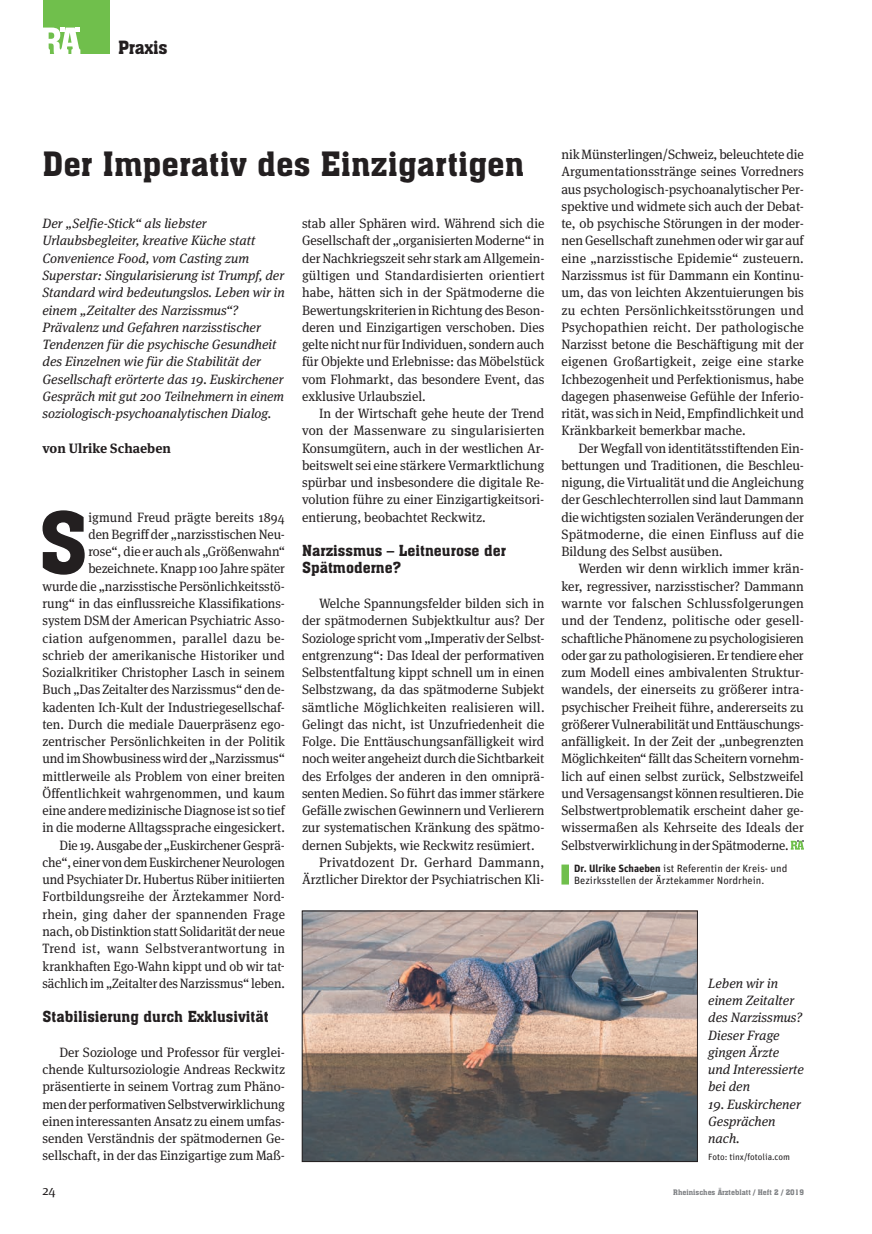
<style>
.page{position:relative;width:872px;height:1234px;background:#fff}
.page>*{position:absolute;margin:0;border:0;box-sizing:border-box;transform-origin:0 0}
.t1{font:83.1px "Aachen BT";color:#231f20}
.t2{font:33px "Aachen BT";color:#231f20}
.t3{font:18px "Aachen BT";letter-spacing:-.015em;color:#231f20}
.t4{font:15px/17.2px "Aachen BT";color:#231f20}
.t5{font:13.5px/17.2px "Meta Serif OT";color:#231f20;text-align:justify}
.t6{font:13.5px/17.2px "Meta Serif OT";color:#231f20;text-align:right;scale:.96 1}
.t7{font:italic 13.5px/17.2px "Meta Serif OT";color:#231f20}
.t8{font:13.5px "Meta Serif OT";letter-spacing:.025em;color:#231f20}
.t9{font:700 13.5px "Meta Serif OT";color:#231f20}
.t10{font:10.5px/12px "Unit";color:#231f20}
.t11{font:9px "Unit";color:#231f20}
.t12{font:7.5px "Aachen BT";color:#808285}
.s1{font-weight:700}
</style>
<div class="page">
<div style="left:43px;top:0;width:66px;height:54px;background:#70bf4c"></div>
<svg style="left:43px;top:28px;width:37px;height:26px"></svg>
<svg style="left:790px;top:840px;width:14px;height:9px"></svg>
<img style="left:304px;top:912px;width:391px;height:247px">
<div style="left:302px;top:910px;width:395px;height:251px;border:1px solid #231f20"></div>
<div style="left:561px;top:864px;width:8px;height:20px;background:#70bf4c"></div>
<h3 class="t3" style="left:118px;top:36px;width:51px">Praxis</h3>
<h2 class="t2" style="left:43px;top:143px;width:483px">Der Imperativ des Einzigartigen</h2>
<p class="t7" style="left:43px;top:215px;width:244px">Der „Selfie-Stick“ als liebster Urlaubsbegleiter, kreative Küche statt Convenience Food, vom Casting zum Superstar: Singularisierung ist Trumpf, der Standard wird bedeutungslos. Leben wir in einem „Zeitalter des Narzissmus“?<br>Prävalenz und Gefahren narzisstischer Tendenzen für die psychische Gesundheit des Einzelnen wie für die Stabilität der Gesellschaft erörterte das 19. Euskirchener Gespräch mit gut 200 Teilnehmern in einem soziologisch-psychoanalytischen Dialog.</p>
<p class="t9" style="left:43px;top:439px;width:130px">von Ulrike Schaeben</p>
<h1 class="t1" style="left:38px;top:490px;width:52px">S</h1>
<p class="t6" style="left:43px;top:508px;width:254px">igmund Freud prägte bereits 1894<br>den Begriff der „narzisstischen Neu-<br>rose“, die er auch als „Größenwahn“ bezeichnete. Knapp 100 Jahre später<br>wurde die „narzisstische Persönlichkeitsstö&shy;rung“ in das einflussreiche Klassifikations&shy;system DSM der American Psychiatric Asso&shy;ciation aufgenommen, parallel dazu be&shy;schrieb der amerikanische Historiker und Sozialkritiker Christopher Lasch in seinem Buch „Das Zeitalter des Narzissmus“ den de&shy;kadenten Ich-Kult der Industriegesellschaf&shy;ten. Durch die mediale Dauerpräsenz ego&shy;zentrischer Persönlichkeiten in der Politik und im Showbusiness wird der „Narzissmus“ mittlerweile als Problem von einer breiten Öffentlichkeit wahrgenommen, und kaum eine andere medizinische Diagnose ist so tief in die moderne Alltagssprache eingesickert.<br>Die 19. Ausgabe der „Euskirchener Gesprä&shy;che“, einer von dem Euskirchener Neurologen und Psychiater Dr. Hubertus Rüber initiierten Fortbildungsreihe der Ärztekammer Nord&shy;rhein, ging daher der spannenden Frage nach, ob Distinktion statt Solidarität der neue Trend ist, wann Selbstverantwortung in krankhaften Ego-Wahn kippt und ob wir tat&shy;sächlich im „Zeitalter des Narzissmus“ leben.</p>
<p class="t4" style="left:43px;top:1007px;width:228px">Stabilisierung durch Exklusivität</p>
<p class="t5" style="left:43px;top:1043px;width:244px;text-indent:17px">Der Soziologe und Professor für verglei&shy;chende Kultursoziologie Andreas Reckwitz präsentierte in seinem Vortrag zum Phäno&shy;men der performativen Selbstverwirklichung einen interessanten Ansatz zu einem umfas&shy;senden Verständnis der spätmodernen Ge&shy;sellschaft, in der das Einzigartige zum Maß-</p>
<p class="t5" style="left:302px;top:215px;width:244px">stab aller Sphären wird. Während sich die Gesellschaft der „organisierten Moderne“ in der Nachkriegszeit sehr stark am Allgemein&shy;gültigen und Standardisierten orientiert habe, hätten sich in der Spätmoderne die Bewertungskriterien in Richtung des Beson&shy;deren und Einzigartigen verschoben. Dies gelte nicht nur für Individuen, sondern auch für Objekte und Erlebnisse: das Möbelstück vom Flohmarkt, das besondere Event, das exklusive Urlaubsziel.</p>
<p class="t5" style="left:302px;top:404px;width:244px;text-indent:17px">In der Wirtschaft gehe heute der Trend von der Massenware zu singularisierten Konsumgütern, auch in der westlichen Ar&shy;beitswelt sei eine stärkere Vermarktlichung spürbar und insbesondere die digitale Re&shy;volution führe zu einer Einzigartigkeitsori&shy;entierung, beobachtet Reckwitz.</p>
<p class="t4" style="left:302px;top:541px;width:205px">Narzissmus – Leitneurose der<br>Spätmoderne?</p>
<p class="t5" style="left:319px;top:594px;width:227px">Welche Spannungsfelder bilden sich in</p>
<p class="t5" style="left:302px;top:611px;width:244px">der spätmodernen Subjektkultur aus? Der</p>
<p class="t5" style="left:302px;top:629px;width:242px">Soziologe spricht vom „Imperativ der Selbst-</p>
<p class="t5" style="left:302px;top:646px;width:244px">entgrenzung“: Das Ideal der performativen</p>
<p class="t5" style="left:302px;top:663px;width:244px">Selbstentfaltung kippt schnell um in einen</p>
<p class="t5" style="left:302px;top:680px;width:244px">Selbstzwang, da das spätmoderne Subjekt</p>
<p class="t5" style="left:302px;top:698px;width:244px">sämtliche Möglichkeiten realisieren will.</p>
<p class="t5" style="left:302px;top:715px;width:244px">Gelingt das nicht, ist Unzufriedenheit die</p>
<p class="t5" style="left:302px;top:732px;width:244px">Folge. Die Enttäuschungsanfälligkeit wird</p>
<p class="t5" style="left:302px;top:749px;width:244px">noch weiter angeheizt durch die Sichtbarkeit</p>
<p class="t5" style="left:302px;top:767px;width:244px">des Erfolges der anderen in den omniprä-</p>
<p class="t5" style="left:302px;top:784px;width:244px">senten Medien. So führt das immer stärkere</p>
<p class="t5" style="left:302px;top:801px;width:244px">Gefälle zwischen Gewinnern und Verlierern</p>
<p class="t5" style="left:302px;top:818px;width:244px">zur systematischen Kränkung des spätmo-</p>
<p class="t5" style="left:302px;top:836px;width:234px">dernen Subjekts, wie Reckwitz resümiert.</p>
<p class="t8" style="left:319px;top:853px;width:227px">Privatdozent Dr. Gerhard Dammann,</p>
<p class="t5" style="left:302px;top:870px;width:244px">Ärztlicher Direktor der Psychiatrischen Kli-</p>
<p class="t5" style="left:561px;top:146px;width:244px">nik Münsterlingen/Schweiz, beleuchtete die Argumentationsstränge seines Vorredners aus psychologisch-psychoanalytischer Per&shy;spektive und widmete sich auch der Debat&shy;te, ob psychische Störungen in der moder&shy;nen Gesellschaft zunehmen oder wir gar auf eine „narzisstische Epidemie“ zusteuern.<br>Narzissmus ist für Dammann ein Kontinu&shy;um, das von leichten Akzentuierungen bis zu echten Persönlichkeitsstörungen und Psychopathien reicht. Der pathologische Narzisst betone die Beschäftigung mit der eigenen Großartigkeit, zeige eine starke Ichbezogenheit und Perfektionismus, habe dagegen phasenweise Gefühle der Inferio&shy;rität, was sich in Neid, Empfindlichkeit und Kränkbarkeit bemerkbar mache.</p>
<p class="t5" style="left:561px;top:439px;width:244px;text-indent:17px">Der Wegfall von identitätsstiftenden Ein&shy;bettungen und Traditionen, die Beschleu&shy;nigung, die Virtualität und die Angleichung der Geschlechterrollen sind laut Dammann die wichtigsten sozialen Veränderungen der Spätmoderne, die einen Einfluss auf die Bildung des Selbst ausüben.</p>
<p class="t5" style="left:561px;top:560px;width:244px;text-indent:17px">Werden wir denn wirklich immer krän&shy;ker, regressiver, narzisstischer? Dammann warnte vor falschen Schlussfolgerungen und der Tendenz, politische oder gesell&shy;schaftliche Phänomene zu psychologisieren oder gar zu pathologisieren. Er tendiere eher zum Modell eines ambivalenten Struktur&shy;wandels, der einerseits zu größerer intra&shy;psychischer Freiheit führe, andererseits zu größerer Vulnerabilität und Enttäuschungs&shy;anfälligkeit. In der Zeit der „unbegrenzten Möglichkeiten“ fällt das Scheitern vornehm&shy;lich auf einen selbst zurück, Selbstzweifel und Versagensangst können resultieren. Die Selbstwertproblematik erscheint daher ge&shy;wissermaßen als Kehrseite des Ideals der Selbstverwirklichung in der Spätmoderne.</p>
<p class="t10" style="left:574px;top:862px;width:215px"><span class="s1">Dr. Ulrike Schaeben</span> ist Referentin der Kreis- und<br>Bezirksstellen der Ärztekammer Nordrhein.</p>
<p class="t7" style="left:708px;top:974px;width:97px">Leben wir in einem Zeitalter des Narzissmus?<br>Dieser Frage gingen Ärzte und Interessierte bei den</p>
<p class="t7" style="left:708px;top:1094px;width:94px">19. Euskirchener<br>Gesprächen nach.</p>
<p class="t11" style="left:708px;top:1151px;width:83px">Foto: tinx/fotolia.com</p>
<p class="t5" style="left:43px;top:1181px;width:15px">24</p>
<p class="t12" style="left:673px;top:1187px;width:132px">Rheinisches Ärzteblatt / Heft 2 / 2019</p>
</div>
